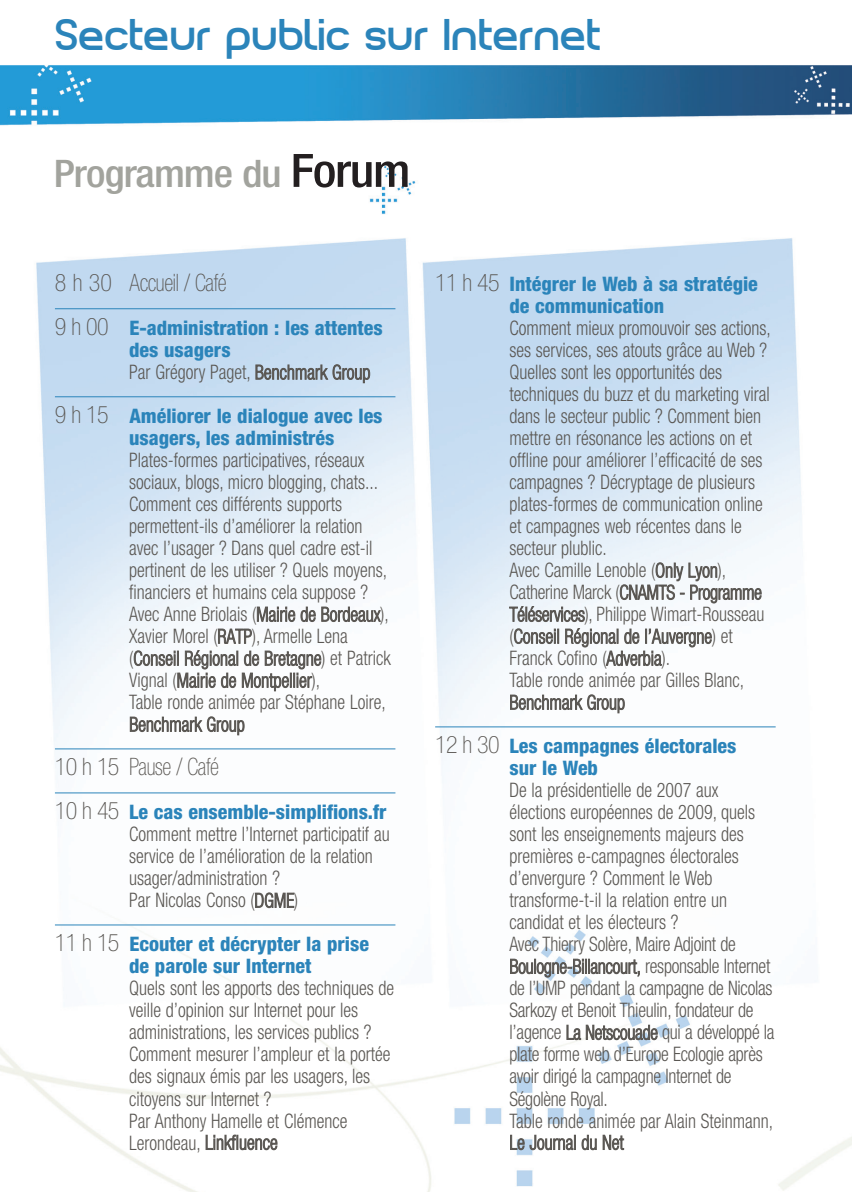
<style>
.page{position:relative;width:852px;height:1192px;background:#fff}
.page>*{position:absolute;margin:0;border:0;box-sizing:border-box;transform-origin:0 0}
.t1{font:42px "Planet Estyle";letter-spacing:-.005em;color:#2b84ba;scale:1.1 1}
.t2{font:500 condensed 38px "Helvetica Neue LT Std";letter-spacing:-.025em;color:#a2a39d;scale:1.1 1}
.t3{font:100 condensed 24px "Helvetica Neue LT Std";letter-spacing:-.015em;color:#5a5753}
.t4{font:300 condensed 20px/22px "Helvetica Neue LT Std";color:#5a5753;scale:.9 1}
.t5{font:800 condensed 20px/22px "Helvetica Neue LT Std";color:#2b84ba}
.s1{font-size:46px;color:#231f20}
.s2{font-weight:100;font-size:24px;color:#5a5753}
.s3{font-weight:100;font-size:24px}
.s4{font-weight:800;color:#2b84ba}
</style>
<div class="page">
<img style="left:0;top:65px;width:851px;height:1127px">
<hr style="left:55px;top:308px;width:340px;height:1px;background:#2b84ba">
<hr style="left:55px;top:396px;width:340px;height:1px;background:#2b84ba">
<hr style="left:55px;top:748px;width:340px;height:1px;background:#2b84ba">
<hr style="left:55px;top:792px;width:340px;height:1px;background:#2b84ba">
<hr style="left:55px;top:924px;width:340px;height:1px;background:#2b84ba">
<hr style="left:435px;top:726px;width:340px;height:1px;background:#2b84ba">
<h1 class="t1" style="left:56px;top:11px;width:498px">Secteur public sur Internet</h1>
<h2 class="t2" style="left:54px;top:160px;width:325px">Programme du <span class="s1">Forum</span></h2>
<p class="t3" style="left:55px;top:269px;width:173px">8 h 30 Accueil / Café</p>
<p class="t5" style="left:129px;top:319px;width:255px;text-indent:-74px"><span class="s2">9 h 00</span> E-administration : les attentes des usagers</p>
<p class="t4" style="left:129px;top:363px;width:269px">Par Grégory Paget, Benchmark Group</p>
<p class="t5" style="left:129px;top:407px;width:255px;text-indent:-74px"><span class="s2">9 h 15</span> Améliorer le dialogue avec les usagers, les administrés</p>
<p class="t4" style="left:129px;top:451px;width:292px">Plates-formes participatives, réseaux sociaux, blogs, micro blogging, chats...<br>Comment ces différents supports permettent-ils d’améliorer la relation avec l’usager ? Dans quel cadre est-il pertinent de les utiliser ? Quels moyens, financiers et humains cela suppose ?<br>Avec Anne Briolais (Mairie de Bordeaux), Xavier Morel (RATP), Armelle Lena (Conseil Régional de Bretagne) et Patrick Vignal (Mairie de Montpellier),<br>Table ronde animée par Stéphane Loire, Benchmark Group</p>
<p class="t3" style="left:55px;top:753px;width:165px">10 h 15 Pause / Café</p>
<p class="t4" style="left:129px;top:803px;width:291px;text-indent:-74px"><span class="s3">10 h 45</span> <span class="s4">Le cas ensemble-simplifions.fr </span>Comment mettre l’Internet participatif au service de l’amélioration de la relation usager/administration ?<br>Par Nicolas Conso (DGME)</p>
<p class="t5" style="left:129px;top:935px;width:241px;text-indent:-74px"><span class="s2">11 h 15</span> Ecouter et décrypter la prise de parole sur Internet</p>
<p class="t4" style="left:129px;top:979px;width:296px">Quels sont les apports des techniques de veille d’opinion sur Internet pour les administrations, les services publics ?<br>Comment mesurer l’ampleur et la portée des signaux émis par les usagers, les citoyens sur Internet ?<br>Par Anthony Hamelle et Clémence Lerondeau, Linkfluence</p>
<p class="t5" style="left:509px;top:275px;width:250px;text-indent:-74px"><span class="s2">11 h 45</span> Intégrer le Web à sa stratégie de communication</p>
<p class="t4" style="left:509px;top:319px;width:292px">Comment mieux promouvoir ses actions, ses services, ses atouts grâce au Web ?<br>Quelles sont les opportunités des techniques du buzz et du marketing viral dans le secteur public ? Comment bien mettre en résonance les actions on et offline pour améliorer l’efficacité de ses campagnes ? Décryptage de plusieurs plates-formes de communication online et campagnes web récentes dans le secteur plublic.<br>Avec Camille Lenoble (Only Lyon), Catherine Marck (CNAMTS - Programme Téléservices), Philippe Wimart-Rousseau (Conseil Régional de l’Auvergne) et Franck Cofino (Adverbia).<br>Table ronde animée par Gilles Blanc, Benchmark Group</p>
<p class="t5" style="left:509px;top:737px;width:228px;text-indent:-74px"><span class="s2">12 h 30</span> Les campagnes électorales sur le Web</p>
<p class="t4" style="left:509px;top:781px;width:296px">De la présidentielle de 2007 aux élections européennes de 2009, quels sont les enseignements majeurs des premières e-campagnes électorales d’envergure ? Comment le Web transforme-t-il la relation entre un candidat et les électeurs ?<br>Avec Thierry Solère, Maire Adjoint de Boulogne-Billancourt, responsable Internet de l’UMP pendant la campagne de Nicolas Sarkozy et Benoit Thieulin, fondateur de l’agence La Netscouade qui a développé la plate forme web d’Europe Ecologie après avoir dirigé la campagne Internet de Ségolène Royal.<br>Table ronde animée par Alain Steinmann, Le Journal du Net</p>
</div>
